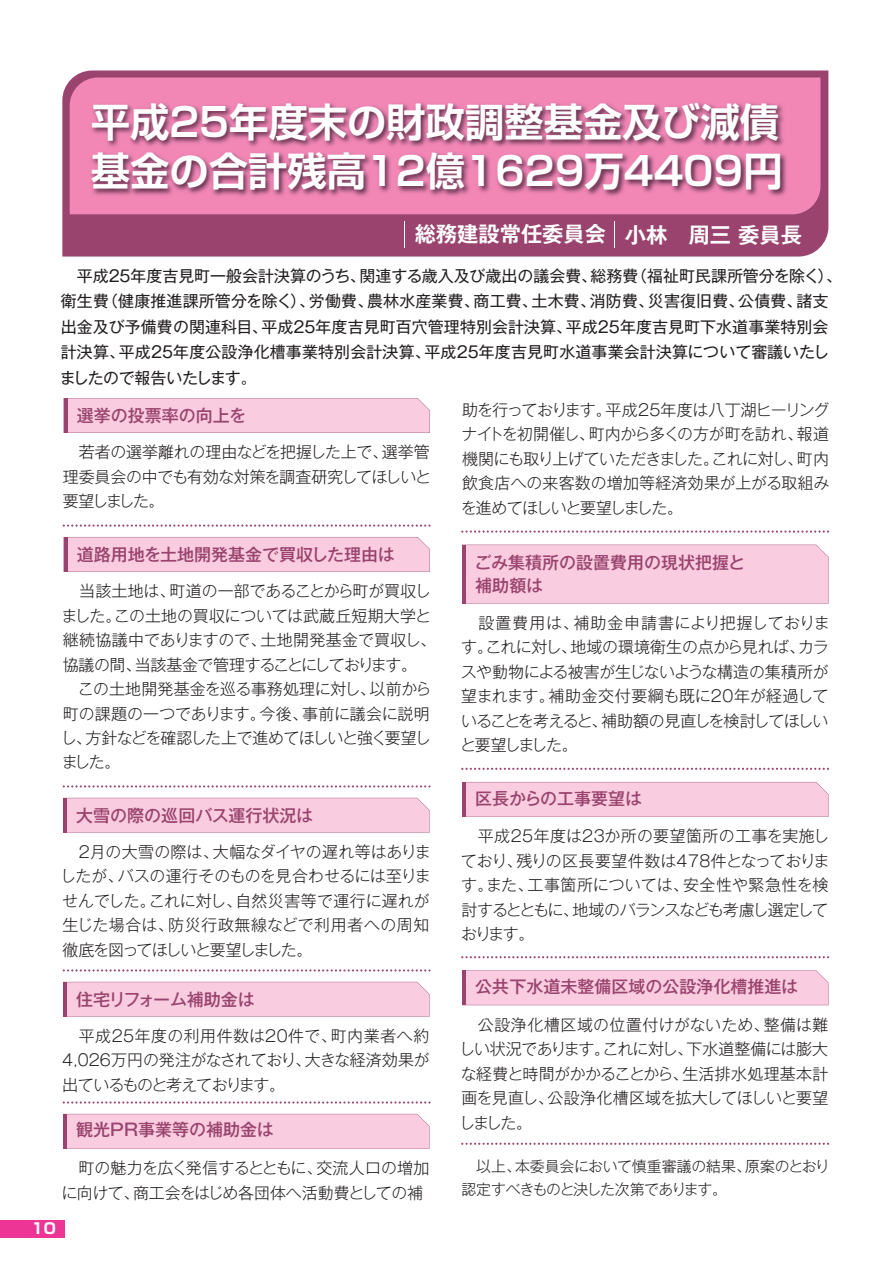
<style>
.page{position:relative;width:893px;height:1263px;background:#fff}
.page>*{position:absolute;margin:0;border:0;box-sizing:border-box;transform-origin:0 0}
.t1{font:39.3px/48.9px "Shin Go Pro De Bold 90 pv RKSJ H";color:#fff}
.t2{font:21.3px "Gothic MB101 Pro De Bold 90 pv RKSJ H";color:#fff}
.t3{font:16.95px/23.4px "Gothic MB101 Pro Medium 90 pv RKSJ H";color:#99436e}
.t4{font:15.9px/24.5px "Gothic MB101 Pro Light 90 pv RKSJ H";letter-spacing:-.02em;color:#231f20;text-align:justify}
.t5{font:15.9px/25.5px "Gothic MB101 Pro Regular 90 pv RKSJ H";letter-spacing:.005em;color:#231f20}
.t6{font:14.85px/23.4px "Gothic MB101 Pro Light 90 pv RKSJ H";letter-spacing:-.02em;color:#231f20}
.t7{font:14.85px "Shin Go Pro Bold 90 pv RKSJ H";color:#fff}
</style>
<div class="page">
<div style="left:0;top:1220px;width:64px;height:17px;background:#ed3596"></div>
<svg style="left:461px;top:1143px;width:368px;height:2px"></svg>
<svg style="left:63px;top:785px;width:368px;height:2px"></svg>
<svg style="left:62px;top:71px;width:766px;height:186px;background:#9c4872"></svg>
<div style="left:70px;top:78px;width:750px;height:136px;background:#f287b6"></div>
<img style="left:87px;top:99px;width:705px;height:104px">
<div style="left:63px;top:798px;width:366px;height:35px;background:#f9ccdf"></div>
<hr style="left:63px;top:798px;width:4px;height:34px;background:#99436e">
<svg style="left:63px;top:969px;width:368px;height:2px"></svg>
<svg style="left:63px;top:1101px;width:368px;height:2px"></svg>
<div style="left:63px;top:982px;width:366px;height:35px;background:#f9ccdf"></div>
<hr style="left:63px;top:982px;width:4px;height:34px;background:#99436e">
<div style="left:462px;top:545px;width:366px;height:59px;background:#f9ccdf"></div>
<hr style="left:462px;top:545px;width:4px;height:58px;background:#99436e">
<svg style="left:67px;top:398px;width:363px;height:35px;background:#f6c8dc"></svg>
<hr style="left:64px;top:398px;width:3px;height:35px;background:#99436e">
<svg style="left:67px;top:537px;width:363px;height:35px;background:#f6c8dc"></svg>
<hr style="left:64px;top:537px;width:3px;height:35px;background:#99436e">
<svg style="left:461px;top:530px;width:368px;height:3px"></svg>
<svg style="left:461px;top:768px;width:368px;height:2px"></svg>
<svg style="left:461px;top:956px;width:368px;height:2px"></svg>
<div style="left:63px;top:1114px;width:366px;height:35px;background:#f9ccdf"></div>
<hr style="left:63px;top:1114px;width:4px;height:34px;background:#99436e">
<div style="left:466px;top:782px;width:362px;height:35px;background:#f9ccdf"></div>
<hr style="left:462px;top:782px;width:4px;height:35px;background:#99436e">
<div style="left:466px;top:970px;width:362px;height:35px;background:#f9ccdf"></div>
<hr style="left:462px;top:970px;width:4px;height:35px;background:#99436e">
<svg style="left:614px;top:221px;width:1px;height:26px"></svg>
<svg style="left:404px;top:221px;width:1px;height:26px"></svg>
<svg style="left:63px;top:524px;width:368px;height:3px"></svg>
<h1 class="t1" style="left:91px;top:93px;width:693px">平成25年度末の財政調整基金及び減債基金の合計残高12億1629万4409円</h1>
<h2 class="t2" style="left:415px;top:216px;width:389px">総務建設常任委員会 小林　周三 委員長</h2>
<p class="t5" style="left:60px;top:261px;width:784px">　平成25年度吉見町一般会計決算のうち、関連する歳入及び歳出の議会費、総務費（福祉町民課所管分を除く）、衛生費（健康推進課所管分を除く）、労働費、農林水産業費、商工費、土木費、消防費、災害復旧費、公債費、諸支出金及び予備費の関連科目、平成25年度吉見町百穴管理特別会計決算、平成25年度吉見町下水道事業特別会計決算、平成25年度公設浄化槽事業特別会計決算、平成25年度吉見町水道事業会計決算について審議いたしましたので報告いたします。</p>
<p class="t4" style="left:461px;top:395px;width:370px">助を行っております。平成25年度は八丁湖ヒーリングナイトを初開催し、町内から多くの方が町を訪れ、報道機関にも取り上げていただきました。これに対し、町内飲食店への来客数の増加等経済効果が上がる取組みを進めてほしいと要望しました。</p>
<p class="t3" style="left:77px;top:402px;width:171px">選挙の投票率の向上を</p>
<p class="t4" style="left:63px;top:438px;width:370px">　若者の選挙離れの理由などを把握した上で、選挙管理委員会の中でも有効な対策を調査研究してほしいと要望しました。</p>
<p class="t3" style="left:77px;top:541px;width:320px">道路用地を土地開発基金で買収した理由は</p>
<p class="t4" style="left:61px;top:577px;width:377px;text-align:left">　当該土地は、町道の一部であることから町が買収しました。この土地の買収については武蔵丘短期大学と継続協議中でありますので、土地開発基金で買収し、協議の間、当該基金で管理することにしております。<br>　この土地開発基金を巡る事務処理に対し、以前から町の課題の一つであります。今後、事前に議会に説明し、方針などを確認した上で進めてほしいと強く要望しました。</p>
<p class="t3" style="left:76px;top:802px;width:238px">大雪の際の巡回バス運行状況は</p>
<p class="t4" style="left:60px;top:837px;width:372px">　2月の大雪の際は、大幅なダイヤの遅れ等はありましたが、バスの運行そのものを見合わせるには至りませんでした。これに対し、自然災害等で運行に遅れが生じた場合は、防災行政無線などで利用者への周知徹底を図ってほしいと要望しました。</p>
<p class="t3" style="left:76px;top:986px;width:180px">住宅リフォーム補助金は</p>
<p class="t4" style="left:62px;top:1021px;width:369px">　平成25年度の利用件数は20件で、町内業者へ約4,026万円の発注がなされており、大きな経済効果が出ているものと考えております。</p>
<p class="t3" style="left:76px;top:1116px;width:199px">観光PR事業等の補助金は</p>
<p class="t4" style="left:62px;top:1154px;width:369px">　町の魅力を広く発信するとともに、交流人口の増加に向けて、商工会をはじめ各団体へ活動費としての補</p>
<p class="t7" style="left:32px;top:1217px;width:26px">10</p>
<p class="t3" style="left:474px;top:548px;width:272px">ごみ集積所の設置費用の現状把握と補助額は</p>
<p class="t4" style="left:460px;top:608px;width:371px">　設置費用は、補助金申請書により把握しております。これに対し、地域の環境衛生の点から見れば、カラスや動物による被害が生じないような構造の集積所が望まれます。補助金交付要綱も既に20年が経過していることを考えると、補助額の見直しを検討してほしいと要望しました。</p>
<p class="t3" style="left:475px;top:784px;width:168px">区長からの工事要望は</p>
<p class="t4" style="left:461px;top:822px;width:370px;text-indent:17px">平成25年度は23か所の要望箇所の工事を実施しており、残りの区長要望件数は478件となっております。また、工事箇所については、安全性や緊急性を検討するとともに、地域のバランスなども考慮し選定しております。</p>
<p class="t3" style="left:475px;top:973px;width:324px">公共下水道未整備区域の公設浄化槽推進は</p>
<p class="t4" style="left:459px;top:1010px;width:371px">　公設浄化槽区域の位置付けがないため、整備は難しい状況であります。これに対し、下水道整備には膨大な経費と時間がかかることから、生活排水処理基本計画を見直し、公設浄化槽区域を拡大してほしいと要望しました。</p>
<p class="t6" style="left:461px;top:1152px;width:370px">　以上、本委員会において慎重審議の結果、原案のとおり認定すべきものと決した次第であります。</p>
</div>
